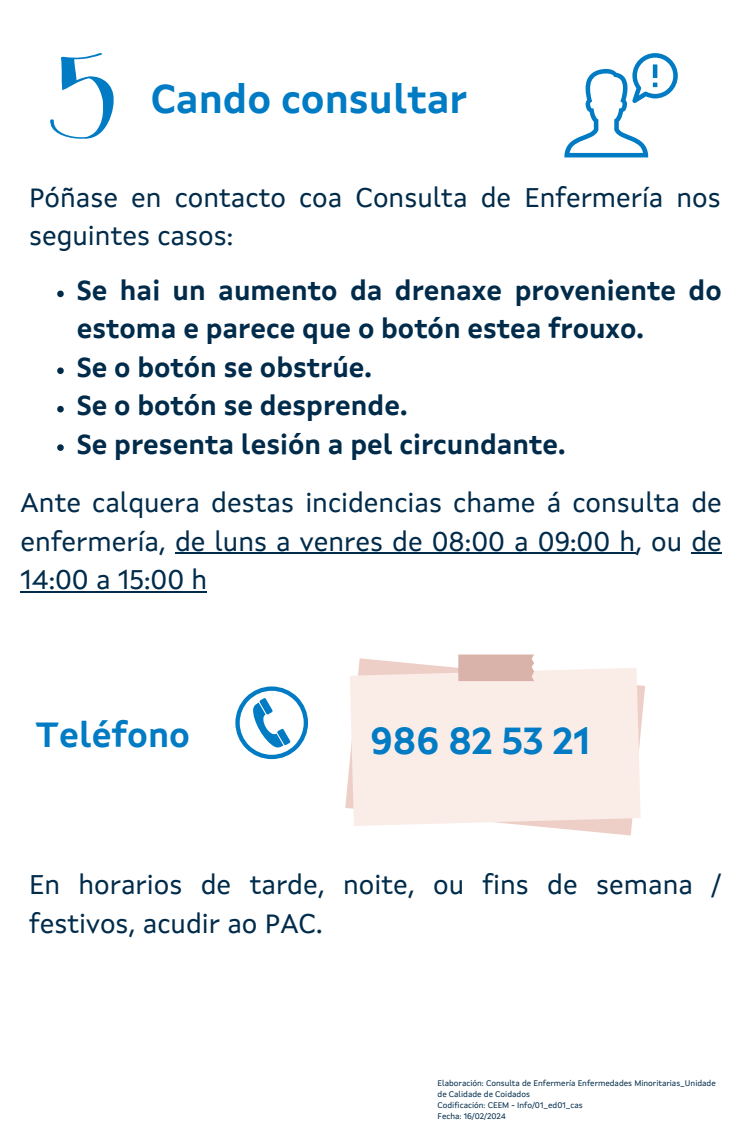
<style>
.page{position:relative;width:750px;height:1125px;background:#fff}
.page>*{position:absolute;margin:0;border:0;box-sizing:border-box;transform-origin:0 0}
.t1{font:700 40px "Xunta Sans";color:#007bc4}
.t2{font:700 37.5px "Xunta Sans";color:#007bc4}
.t3{font:700 35px "Xunta Sans";color:#007bc4}
.t4{font:27.5px/38.5px "Xunta Sans";color:#002b4a}
.t5{font:700 27.5px/38.5px "Xunta Sans";color:#002b4a}
.t6{font:8.25px/11px "Xunta Sans";color:#002b4a}
</style>
<div class="page">
<svg style="left:235px;top:686px;width:73px;height:73px"></svg>
<svg style="left:345px;top:658px;width:300px;height:177px"></svg>
<div style="left:350px;top:668px;width:291px;height:158px;background:#faece6"></div>
<div style="left:458px;top:655px;width:76px;height:26px;background:#d9b2a9"></div>
<svg style="left:564px;top:53px;width:114px;height:104px"></svg>
<svg style="left:50px;top:53px;width:64px;height:85px"></svg>
<hr style="left:175px;top:553px;width:460px;height:1px;background:#002b4a">
<hr style="left:691px;top:553px;width:31px;height:1px;background:#002b4a">
<hr style="left:21px;top:591px;width:186px;height:2px;background:#002b4a">
<svg style="left:57px;top:291px;width:7px;height:6px"></svg>
<svg style="left:57px;top:367px;width:7px;height:7px"></svg>
<svg style="left:57px;top:406px;width:7px;height:6px"></svg>
<svg style="left:57px;top:444px;width:7px;height:7px"></svg>
<h1 class="t1" style="left:151px;top:83px;width:318px">Cando consultar</h1>
<p class="t4" style="left:29px;top:181px;width:693px">Póñase en contacto coa Consulta de Enfermería nos seguintes casos:</p>
<p class="t5" style="left:77px;top:274px;width:647px">Se hai un aumento da drenaxe proveniente do estoma e parece que o botón estea frouxo.<br>Se o botón se obstrúe.<br>Se o botón se desprende.<br>Se presenta lesión a pel circundante.</p>
<p class="t4" style="left:21px;top:486px;width:703px;text-align:justify">Ante calquera destas incidencias chame á consulta de enfermería, de luns a venres de 08:00 a 09:00 h, ou de 14:00 a 15:00 h</p>
<p class="t3" style="left:36px;top:720px;width:156px">Teléfono</p>
<h2 class="t2" style="left:371px;top:725px;width:221px">986 82 53 21</h2>
<p class="t4" style="left:29px;top:868px;width:693px">En horarios de tarde, noite, ou fins de semana / festivos, acudir ao PAC.</p>
<p class="t6" style="left:438px;top:1078px;width:280px">Elaboración: Consulta de Enfermería Enfermedades Minoritarias_Unidade de Calidade de Coidados<br>Codificación: CEEM - Info/01_ed01_cas<br>Fecha: 16/02/2024</p>
</div>
